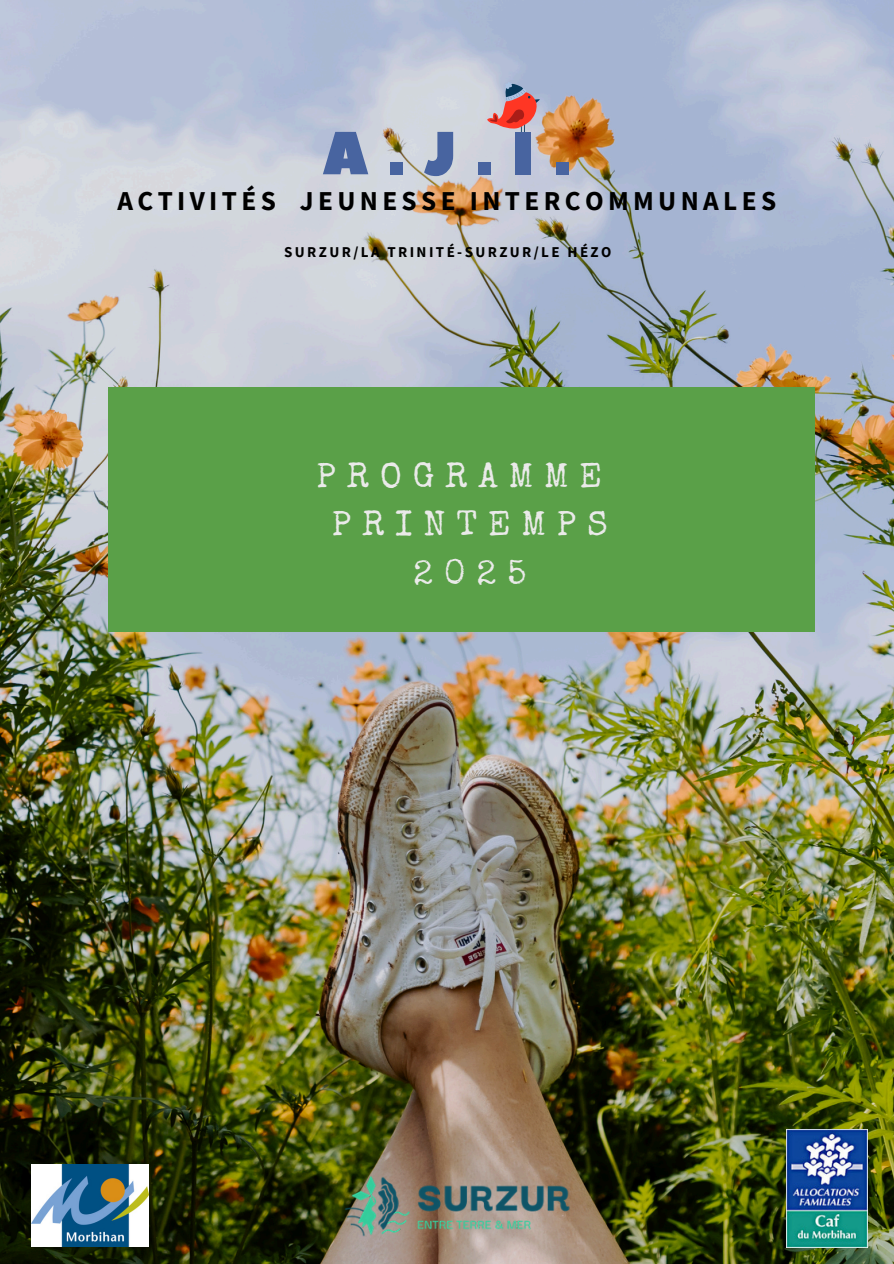
<style>
.page{position:relative;width:894px;height:1264px;background:#fff}
.page>*{position:absolute;margin:0;border:0;box-sizing:border-box;transform-origin:0 0}
.t1{font:60.6px "Peace Sans";color:#4864a0}
.t2{font:35.1px/48.3px "Special Elite";letter-spacing:.31em;color:#eaeae9;text-align:center}
.t3{font:700 27.3px "Source Sans Pro";letter-spacing:.16em;color:#000}
.t4{font:700 15px "Source Sans Pro";letter-spacing:.16em;color:#000}
</style>
<div class="page">
<img style="left:0;top:0;width:893px;height:1263px">
<img style="left:31px;top:1164px;width:117px;height:82px">
<img style="left:786px;top:1129px;width:81px;height:118px">
<div style="left:108px;top:387px;width:706px;height:244px;background:#5aa048"></div>
<svg style="left:487px;top:82px;width:53px;height:57px;background:#c78e95"></svg>
<img style="left:342px;top:1174px;width:230px;height:65px">
<h1 class="t1" style="left:322px;top:113px;width:250px">A.J.I.</h1>
<h3 class="t3" style="left:117px;top:183px;width:660px">ACTIVITÉS JEUNESSE INTERCOMMUNALES</h3>
<p class="t4" style="left:284px;top:242px;width:328px">SURZUR/LA TRINITÉ-SURZUR/LE HÉZO</p>
<p class="t2" style="left:316px;top:455px;width:293px">PROGRAMME<br>PRINTEMPS<br>2025</p>
</div>
